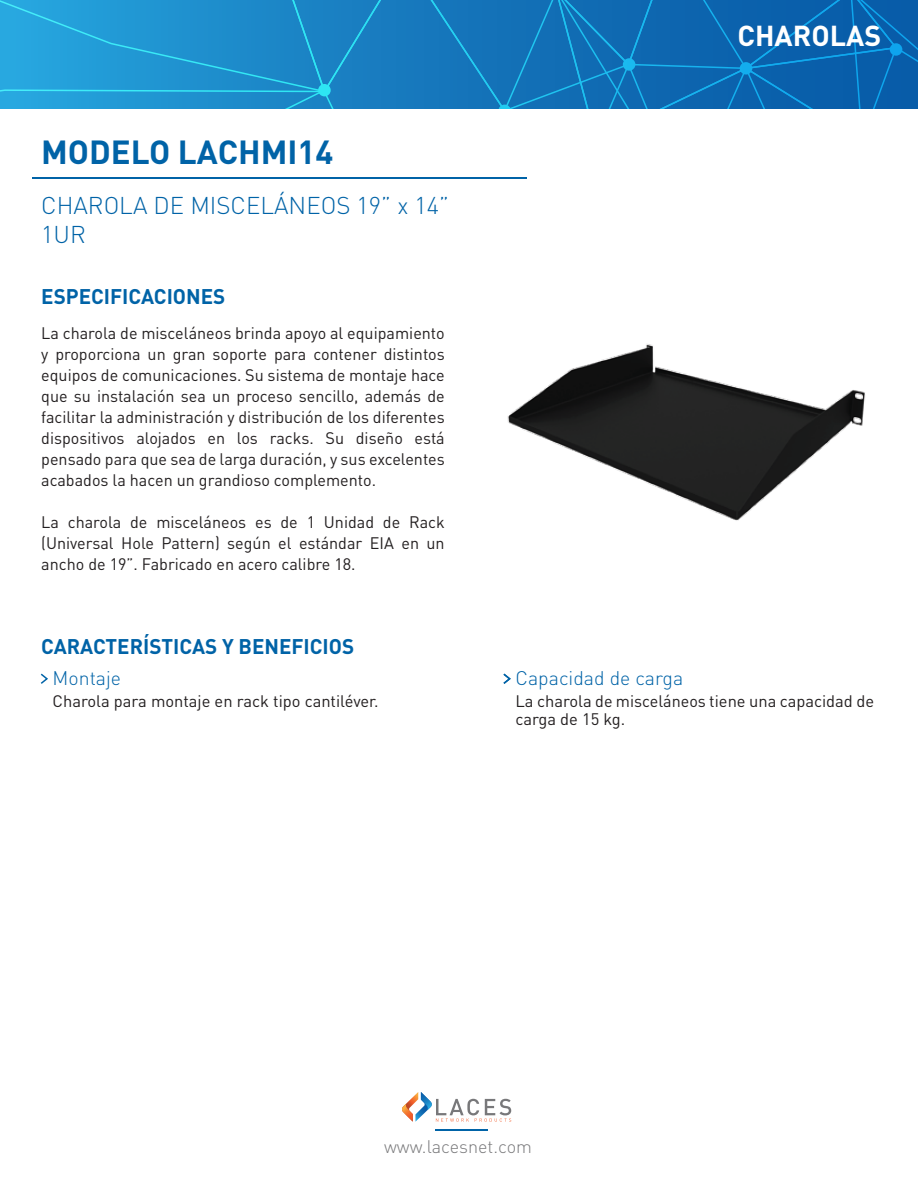
<style>
.page{position:relative;width:918px;height:1188px;background:#fff}
.page>*{position:absolute;margin:0;border:0;box-sizing:border-box;transform-origin:0 0}
.t1{font:700 33px "DIN Pro";color:#0063a7}
.t2{font:700 28.5px "DIN Pro";color:#fff}
.t3{font:300 24px/28.8px "DIN Pro";color:#0063a7}
.t4{font:700 21px "DIN Pro";color:#0063a7}
.t5{font:300 19.5px "DIN Pro";color:#0063a7}
.t6{font:300 18px "DIN Pro";color:#78787a}
.t7{font:16.5px/21px "DIN Pro";color:#231f20;text-align:justify}
</style>
<div class="page">
<hr style="left:435px;top:1130px;width:52px;height:1px;background:#0063a7">
<svg style="left:402px;top:1092px;width:109px;height:30px"></svg>
<svg style="left:0;top:0;width:918px;height:109px;background:#167dc0"></svg>
<hr style="left:32px;top:178px;width:494px;height:1px;background:#0063a7">
<svg style="left:40px;top:673px;width:8px;height:11px"></svg>
<svg style="left:503px;top:673px;width:8px;height:11px"></svg>
<img style="left:507px;top:344px;width:358px;height:177px">
<h1 class="t1" style="left:41px;top:129px;width:294px">MODELO LACHMI14</h1>
<h3 class="t3" style="left:41px;top:190px;width:409px">CHAROLA DE MISCELÁNEOS 19” x 14”<br>1UR</h3>
<p class="t4" style="left:41px;top:282px;width:186px">ESPECIFICACIONES</p>
<p class="t7" style="left:41px;top:321px;width:405px">La charola de misceláneos brinda apoyo al equipamiento y proporciona un gran soporte para contener distintos equipos de comunicaciones. Su sistema de montaje hace que su instalación sea un proceso sencillo, además de facilitar la administración y distribución de los diferentes dispositivos alojados en los racks. Su diseño está pensado para que sea de larga duración, y sus excelentes acabados la hacen un grandioso complemento.</p>
<p class="t7" style="left:41px;top:510px;width:405px">La charola de misceláneos es de 1 Unidad de Rack (Universal Hole Pattern) según el estándar EIA en un ancho de 19”. Fabricado en acero calibre 18.</p>
<p class="t4" style="left:41px;top:633px;width:315px">CARACTERÍSTICAS Y BENEFICIOS</p>
<p class="t5" style="left:53px;top:665px;width:70px">Montaje</p>
<p class="t5" style="left:516px;top:665px;width:169px">Capacidad de carga</p>
<h2 class="t2" style="left:737px;top:17px;width:145px">CHAROLAS</h2>
<p class="t7" style="left:53px;top:690px;width:328px">Charola para montaje en rack tipo cantiléver.</p>
<p class="t7" style="left:516px;top:691px;width:360px;line-height:18px">La charola de misceláneos tiene una capacidad de carga de 15 kg.</p>
<p class="t6" style="left:384px;top:1134px;width:149px">www.lacesnet.com</p>
</div>
